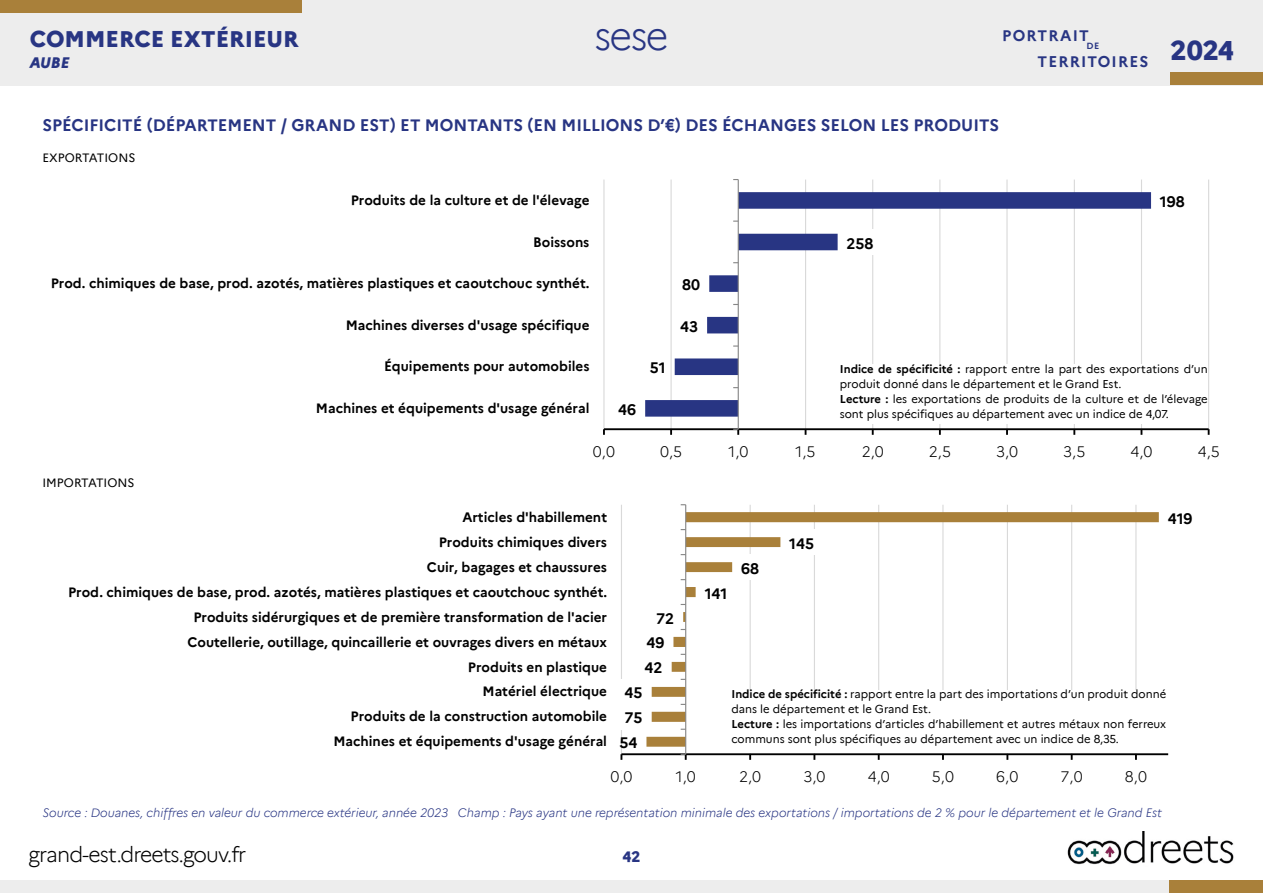
<style>
.page{position:relative;width:1263px;height:893px;background:#fff}
.page>*{position:absolute;margin:0;border:0;box-sizing:border-box;transform-origin:0 0}
.t1{font:300 39px "Marianne";color:#283583}
.t2{font:800 27px "Marianne";color:#283583}
.t3{font:800 22.5px "Marianne";color:#283583}
.t4{font:300 21px "Marianne";color:#000}
.t5{font:700 16.5px "Marianne";color:#283583}
.t6{font:700 15.3px "Marianne";letter-spacing:.075em;color:#283583}
.t7{font:300 15px "Marianne";color:#000}
.t8{font:700 15px "Marianne";color:#000}
.t9{font:italic 800 15px "Marianne";color:#283583}
.t10{font:800 15px "Marianne";color:#283583}
.t11{font:700 13.5px "Marianne";letter-spacing:.01em;color:#000}
.t12{font:italic 300 12px "Marianne";color:#283583}
.t13{font:12px "Marianne";color:#000}
.t14{font:11.25px/15px "Marianne";color:#000}
.t15{font:700 8.85px "Marianne";color:#283583}
.s1{font-weight:700}
</style>
<div class="page">
<img style="left:1067px;top:832px;width:167px;height:33px">
<div style="left:0;top:0;width:1263px;height:85px;background:#ededed"></div>
<div style="left:0;top:880px;width:1263px;height:13px;background:#ededed"></div>
<div style="left:1170px;top:880px;width:93px;height:13px;background:#a9803a"></div>
<div style="left:0;top:0;width:301px;height:13px;background:#a9803a"></div>
<div style="left:1170px;top:72px;width:93px;height:13px;background:#a9803a"></div>
<hr style="left:621px;top:505px;width:1px;height:249px;background:#d9d9d9">
<hr style="left:750px;top:505px;width:1px;height:249px;background:#d9d9d9">
<hr style="left:814px;top:505px;width:1px;height:249px;background:#d9d9d9">
<hr style="left:878px;top:505px;width:1px;height:249px;background:#d9d9d9">
<hr style="left:942px;top:505px;width:1px;height:249px;background:#d9d9d9">
<hr style="left:1007px;top:505px;width:1px;height:249px;background:#d9d9d9">
<hr style="left:1071px;top:505px;width:1px;height:249px;background:#d9d9d9">
<hr style="left:1135px;top:505px;width:1px;height:249px;background:#d9d9d9">
<svg style="left:646px;top:512px;width:513px;height:235px"></svg>
<hr style="left:621px;top:753px;width:547px;height:2px;background:#000">
<svg style="left:620px;top:754px;width:2px;height:6px"></svg>
<hr style="left:685px;top:505px;width:1px;height:249px;background:#868686">
<svg style="left:681px;top:754px;width:6px;height:6px"></svg>
<div style="left:620px;top:704px;width:27px;height:25px;background:#fff"></div>
<div style="left:620px;top:679px;width:27px;height:26px;background:#fff"></div>
<div style="left:640px;top:654px;width:27px;height:25px;background:#fff"></div>
<div style="left:642px;top:629px;width:27px;height:25px;background:#fff"></div>
<div style="left:652px;top:604px;width:27px;height:26px;background:#fff"></div>
<div style="left:700px;top:579px;width:32px;height:26px;background:#fff"></div>
<div style="left:737px;top:554px;width:27px;height:26px;background:#fff"></div>
<div style="left:785px;top:529px;width:34px;height:26px;background:#fff"></div>
<hr style="left:603px;top:180px;width:1px;height:249px;background:#d9d9d9">
<hr style="left:670px;top:180px;width:2px;height:249px;background:#d9d9d9">
<hr style="left:805px;top:180px;width:1px;height:249px;background:#d9d9d9">
<hr style="left:872px;top:180px;width:1px;height:249px;background:#d9d9d9">
<hr style="left:939px;top:180px;width:1px;height:249px;background:#d9d9d9">
<hr style="left:1006px;top:180px;width:1px;height:249px;background:#d9d9d9">
<hr style="left:1074px;top:180px;width:1px;height:249px;background:#d9d9d9">
<hr style="left:1141px;top:180px;width:1px;height:249px;background:#d9d9d9">
<hr style="left:1208px;top:180px;width:1px;height:249px;background:#d9d9d9">
<svg style="left:645px;top:192px;width:506px;height:225px"></svg>
<hr style="left:604px;top:428px;width:605px;height:2px;background:#000">
<hr style="left:738px;top:180px;width:1px;height:249px;background:#868686">
<svg style="left:733px;top:429px;width:6px;height:6px"></svg>
<div style="left:645px;top:354px;width:25px;height:25px;background:#fff"></div>
<div style="left:676px;top:313px;width:27px;height:25px;background:#fff"></div>
<div style="left:678px;top:271px;width:27px;height:25px;background:#fff"></div>
<div style="left:842px;top:229px;width:36px;height:26px;background:#fff"></div>
<div style="left:840px;top:364px;width:368px;height:60px;background:#fff"></div>
<div style="left:731px;top:690px;width:435px;height:63px;background:#fff"></div>
<h3 class="t3" style="left:30px;top:21px;width:270px">COMMERCE EXTÉRIEUR</h3>
<p class="t9" style="left:30px;top:51px;width:41px">AUBE</p>
<h1 class="t1" style="left:594px;top:6px;width:76px">sese</h1>
<h2 class="t2" style="left:1170px;top:29px;width:65px">2024</h2>
<p class="t6" style="left:1002px;top:24px;width:88px">portrait</p>
<p class="t15" style="left:1086px;top:39px;width:14px">de</p>
<p class="t6" style="left:1037px;top:50px;width:112px">territoires</p>
<p class="t5" style="left:43px;top:113px;width:958px">spécificité (département / grand est) et montants (en millions d’€) des échanges selon les produits</p>
<p class="t13" style="left:43px;top:149px;width:94px">exportations</p>
<p class="t11" style="left:351px;top:190px;width:240px">Produits de la culture et de l'élevage</p>
<p class="t8" style="left:1160px;top:190px;width:26px">198</p>
<p class="t11" style="left:533px;top:231px;width:58px">Boissons</p>
<p class="t8" style="left:846px;top:232px;width:28px">258</p>
<p class="t11" style="left:51px;top:273px;width:539px">Prod. chimiques de base, prod. azotés, matières plastiques et caoutchouc synthét.</p>
<p class="t8" style="left:682px;top:273px;width:19px">80</p>
<p class="t11" style="left:346px;top:315px;width:245px">M achines diverses d'usage spécifique</p>
<p class="t8" style="left:680px;top:315px;width:19px">43</p>
<p class="t11" style="left:384px;top:356px;width:207px">Équipements pour automobiles</p>
<p class="t11" style="left:316px;top:398px;width:275px">M achines et équipements d'usage général</p>
<p class="t8" style="left:618px;top:398px;width:19px">46</p>
<p class="t8" style="left:650px;top:356px;width:17px">51</p>
<p class="t14" style="left:840px;top:360px;width:369px"><span class="s1">I ndice de spécificité :</span> rapport entre la part des exportations d’un produit donné dans le département et le Grand Est.<br><span class="s1">Lecture :</span> les exportations de produits de la culture et de l’élevage sont plus spécifiques au département avec un indice de 4,07.</p>
<p class="t13" style="left:43px;top:474px;width:93px">importations</p>
<p class="t7" style="left:593px;top:440px;width:24px">0,0</p>
<p class="t7" style="left:660px;top:440px;width:24px">0,5</p>
<p class="t7" style="left:728px;top:440px;width:21px">1,0</p>
<p class="t7" style="left:795px;top:440px;width:21px">1,5</p>
<p class="t7" style="left:862px;top:440px;width:24px">2,0</p>
<p class="t7" style="left:929px;top:440px;width:24px">2,5</p>
<p class="t7" style="left:996px;top:440px;width:24px">3,0</p>
<p class="t7" style="left:1063px;top:440px;width:24px">3,5</p>
<p class="t7" style="left:1130px;top:440px;width:24px">4,0</p>
<p class="t7" style="left:1198px;top:440px;width:24px">4,5</p>
<p class="t11" style="left:462px;top:507px;width:146px">Articles d'habillement</p>
<p class="t8" style="left:1168px;top:507px;width:26px">419</p>
<p class="t11" style="left:439px;top:531px;width:170px">Produits chimiques divers</p>
<p class="t8" style="left:789px;top:532px;width:26px">145</p>
<p class="t11" style="left:427px;top:556px;width:182px">Cuir, bagages et chaussures</p>
<p class="t8" style="left:741px;top:557px;width:19px">68</p>
<p class="t11" style="left:68px;top:581px;width:539px">Prod. chimiques de base, prod. azotés, matières plastiques et caoutchouc synthét.</p>
<p class="t8" style="left:705px;top:582px;width:24px">141</p>
<p class="t11" style="left:193px;top:606px;width:415px">Produits sidérurgiques et de première transformation de l'acier</p>
<p class="t8" style="left:656px;top:607px;width:19px">72</p>
<p class="t11" style="left:188px;top:631px;width:421px">Coutellerie, outillage, quincaillerie et ouvrages divers en métaux</p>
<p class="t8" style="left:646px;top:631px;width:19px">49</p>
<p class="t11" style="left:468px;top:656px;width:141px">Produits en plastique</p>
<p class="t8" style="left:645px;top:656px;width:19px">42</p>
<p class="t11" style="left:482px;top:681px;width:126px">M atériel électrique</p>
<p class="t8" style="left:625px;top:681px;width:19px">45</p>
<p class="t11" style="left:351px;top:706px;width:258px">Produits de la construction automobile</p>
<p class="t8" style="left:624px;top:706px;width:19px">75</p>
<p class="t11" style="left:333px;top:731px;width:275px">M achines et équipements d'usage général</p>
<p class="t8" style="left:619px;top:731px;width:19px">54</p>
<p class="t14" style="left:731px;top:686px;width:436px"><span class="s1">I ndice de spécificité :</span> rapport entre la part des importations d’un produit donné dans le département et le Grand Est.<br><span class="s1">Lecture :</span> les importations d’articles d’habillement et autres métaux non ferreux communs sont plus spécifiques au département avec un indice de 8,35.</p>
<p class="t7" style="left:610px;top:765px;width:24px">0,0</p>
<p class="t7" style="left:676px;top:765px;width:21px">1,0</p>
<p class="t7" style="left:739px;top:765px;width:24px">2,0</p>
<p class="t7" style="left:803px;top:765px;width:24px">3,0</p>
<p class="t7" style="left:868px;top:765px;width:24px">4,0</p>
<p class="t7" style="left:932px;top:765px;width:24px">5,0</p>
<p class="t7" style="left:996px;top:765px;width:24px">6,0</p>
<p class="t7" style="left:1060px;top:765px;width:24px">7,0</p>
<p class="t7" style="left:1125px;top:765px;width:24px">8,0</p>
<p class="t12" style="left:43px;top:803px;width:1121px">Source : Douanes, chiffres en valeur du commerce extérieur, année 2023 Champ : Pays ayant une représentation minimale des exportations / importations de 2 % pour le département et le Grand Est</p>
<h3 class="t4" style="left:28px;top:838px;width:219px">grand-est.dreets.gouv.fr</h3>
<p class="t10" style="left:622px;top:845px;width:20px">42</p>
</div>
